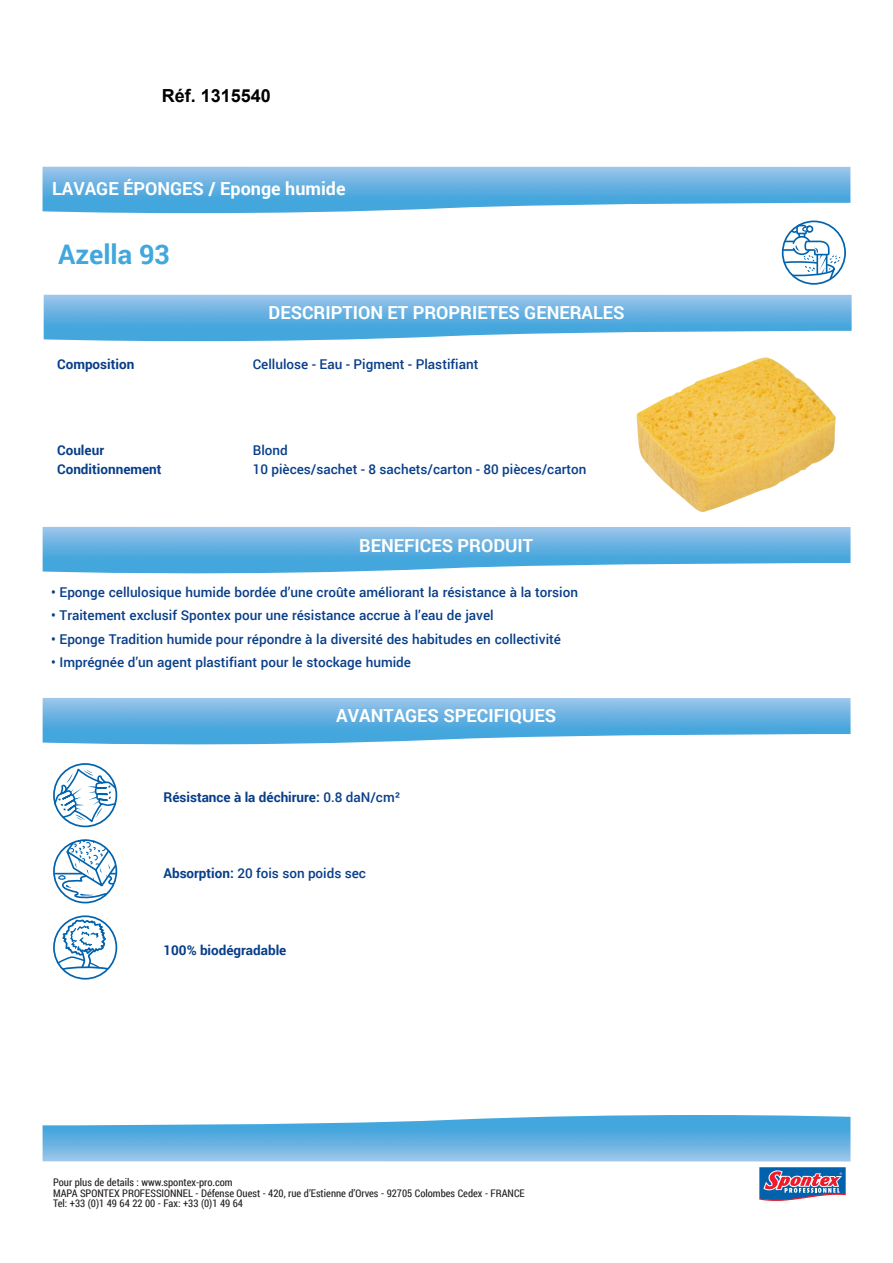
<style>
.page{position:relative;width:893px;height:1263px;background:#fff}
.page>*{position:absolute;margin:0;border:0;box-sizing:border-box;transform-origin:0 0}
.washing{font:700 27px "Roboto";color:#41a7dd}
.floors{font:700 18px "Roboto";color:#fff}
.t1{font:700 18px "Arial";color:#000}
.secteur_titre{font:500 13.5px "Roboto";color:#083e89}
.specific_features_te{font:500 13.5px "Roboto";color:#083e89}
.specific_features_te-2{font:700 13.5px "Roboto";color:#083e89}
.secteur_titre-2{font:700 13.5px "Roboto";color:#083e89}
.HTML_DRY{font:500 13.5px "Roboto";color:#083e89}
.HTML_ADRESSES_BODY{font:10.5px/10.5px "Roboto Condensed";color:#231f20}
.s1{font-weight:500}
.s2{font-weight:700}
</style>
<div class="page">
<svg style="left:759px;top:1167px;width:87px;height:34px;background:#757ba5"></svg>
<img style="left:43px;top:1115px;width:807px;height:46px">
<img style="left:44px;top:295px;width:808px;height:46px">
<img style="left:43px;top:167px;width:807px;height:46px">
<div style="left:782px;top:221px;width:64px;height:64px;border:2px solid #0163ae;border-radius:50%"></div>
<svg style="left:781px;top:224px;width:59px;height:57px"></svg>
<img style="left:637px;top:357px;width:199px;height:155px">
<img style="left:43px;top:527px;width:807px;height:46px">
<img style="left:43px;top:698px;width:807px;height:46px">
<div style="left:53px;top:763px;width:64px;height:64px;border:2px solid #0163ae;border-radius:50%"></div>
<svg style="left:53px;top:766px;width:65px;height:58px"></svg>
<svg style="left:54px;top:839px;width:64px;height:62px"></svg>
<svg style="left:54px;top:916px;width:62px;height:63px"></svg>
<div style="left:53px;top:915px;width:64px;height:64px;border:2px solid #0163ae;border-radius:50%"></div>
<svg style="left:56px;top:918px;width:54px;height:53px"></svg>
<h2 class="t1" style="left:162px;top:86px;width:111px">Réf. 1315540</h2>
<p class="floors" style="left:52px;top:176px;width:295px">LAVAGE ÉPONGES / Eponge humide</p>
<p class="washing" style="left:58px;top:235px;width:113px">Azella 93</p>
<p class="floors" style="left:269px;top:300px;width:358px">DESCRIPTION ET PROPRIETES GENERALES</p>
<p class="secteur_titre-2" style="left:57px;top:354px;width:79px">Composition</p>
<p class="HTML_DRY" style="left:253px;top:354px;width:227px">Cellulose - Eau - Pigment - Plastifiant</p>
<p class="secteur_titre-2" style="left:57px;top:441px;width:48px">Couleur</p>
<p class="secteur_titre-2" style="left:57px;top:460px;width:106px">Conditionnement</p>
<p class="specific_features_te" style="left:253px;top:441px;width:37px">Blond</p>
<p class="specific_features_te" style="left:253px;top:460px;width:335px">10 pièces/sachet - 8 sachets/carton - 80 pièces/carton</p>
<p class="floors" style="left:359px;top:532px;width:175px">BENEFICES PRODUIT</p>
<p class="secteur_titre" style="left:51px;top:582px;width:528px">• Eponge cellulosique humide bordée d’une croûte améliorant la résistance à la torsion</p>
<p class="secteur_titre" style="left:51px;top:606px;width:444px">• Traitement exclusif Spontex pour une résistance accrue à l’eau de javel</p>
<p class="secteur_titre" style="left:51px;top:629px;width:511px">• Eponge Tradition humide pour répondre à la diversité des habitudes en collectivité</p>
<p class="secteur_titre" style="left:51px;top:653px;width:361px">• Imprégnée d’un agent plastifiant pour le stockage humide</p>
<p class="floors" style="left:336px;top:703px;width:221px">AVANTAGES SPECIFIQUES</p>
<p class="specific_features_te-2" style="left:163px;top:788px;width:239px">Résistance à la déchirure: <span class="s1">0.8 daN/cm²</span></p>
<p class="specific_features_te" style="left:163px;top:864px;width:204px"><span class="s2">Absorption:</span> 20 fois son poids sec</p>
<p class="specific_features_te-2" style="left:163px;top:940px;width:124px">100% biodégradable</p>
<p class="HTML_ADRESSES_BODY" style="left:53px;top:1177px;width:473px">Pour plus de details : www.spontex-pro.com<br>MAPA SPONTEX PROFESSIONNEL - Défense Ouest - 420, rue d’Estienne d’Orves - 92705 Colombes Cedex - FRANCE</p>
<p class="HTML_ADRESSES_BODY" style="left:53px;top:1198px;width:191px">Tel: +33 (0)1 49 64 22 00 - Fax: +33 (0)1 49 64</p>
</div>
